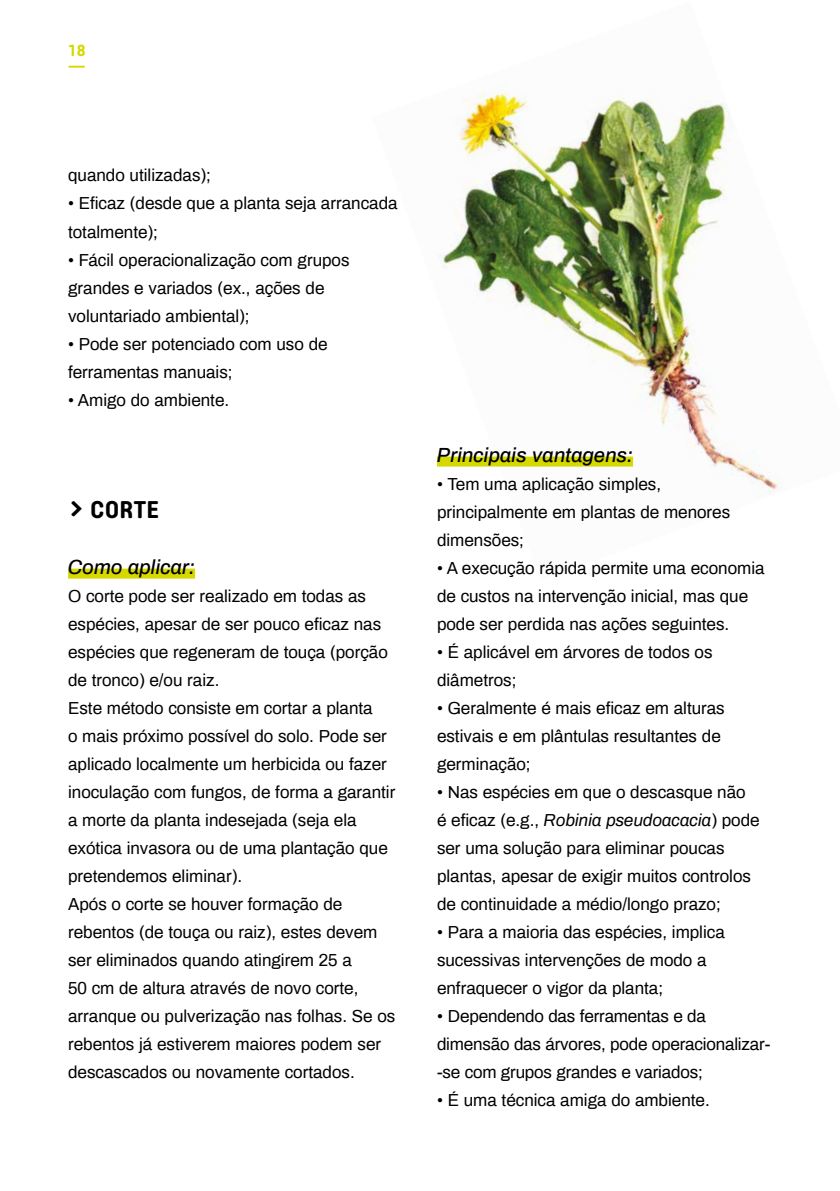
<style>
.page{position:relative;width:840px;height:1191px;background:#fff}
.page>*{position:absolute;margin:0;border:0;box-sizing:border-box;transform-origin:0 0}
.t1{font:700 24px "Core Mellow";color:#000}
.t2{font:italic 500 20px "Archivo";color:#000}
.t3{font:17px/28px "Archivo";color:#000}
.t4{font:700 16px/16px "Core Mellow";color:#d5d900}
.s1{font-size:28px}
.s2{font-style:italic}
</style>
<div class="page">
<img style="left:437px;top:84px;width:345px;height:410px">
<div style="left:437px;top:456px;width:195px;height:10px;background:#d5d900"></div>
<div style="left:68px;top:568px;width:127px;height:10px;background:#d5d900"></div>
<p class="t4" style="left:68px;top:41px;width:19px">18 —</p>
<p class="t3" style="left:68px;top:160px;width:144px">quando utilizadas);</p>
<p class="t3" style="left:68px;top:188px;width:331px">• Eficaz (desde que a planta seja arrancada totalmente);</p>
<p class="t3" style="left:68px;top:244px;width:283px">• Fácil operacionalização com grupos grandes e variados (ex., ações de voluntariado ambiental);</p>
<p class="t3" style="left:68px;top:328px;width:261px">• Pode ser potenciado com uso de ferramentas manuais;</p>
<p class="t3" style="left:68px;top:384px;width:162px">• Amigo do ambiente.</p>
<h1 class="t1" style="left:68px;top:491px;width:92px"><span class="s1">&gt;</span> CORTE</h1>
<p class="t2" style="left:68px;top:552px;width:128px">Como aplicar:</p>
<p class="t3" style="left:68px;top:580px;width:328px">O corte pode ser realizado em todas as espécies, apesar de ser pouco eficaz nas espécies que regeneram de touça (porção de tronco) e/ou raiz.<br>Este método consiste em cortar a planta<br>o mais próximo possível do solo. Pode ser aplicado localmente um herbicida ou fazer inoculação com fungos, de forma a garantir a morte da planta indesejada (seja ela exótica invasora ou de uma plantação que pretendemos eliminar).<br>Após o corte se houver formação de rebentos (de touça ou raiz), estes devem ser eliminados quando atingirem 25 a<br>50 cm de altura através de novo corte, arranque ou pulverização nas folhas. Se os rebentos já estiverem maiores podem ser descascados ou novamente cortados.</p>
<p class="t2" style="left:437px;top:440px;width:197px">Principais vantagens:</p>
<p class="t3" style="left:437px;top:468px;width:294px">• Tem uma aplicação simples, principalmente em plantas de menores dimensões;</p>
<p class="t3" style="left:437px;top:552px;width:329px">• A execução rápida permite uma economia de custos na intervenção inicial, mas que pode ser perdida nas ações seguintes.</p>
<p class="t3" style="left:437px;top:636px;width:277px">• É aplicável em árvores de todos os diâmetros;</p>
<p class="t3" style="left:437px;top:692px;width:289px">• Geralmente é mais eficaz em alturas estivais e em plântulas resultantes de germinação;</p>
<p class="t3" style="left:437px;top:776px;width:324px">• Nas espécies em que o descasque não<br>é eficaz (e.g., <span class="s2">Robinia pseudoacacia</span>) pode ser uma solução para eliminar poucas plantas, apesar de exigir muitos controlos de continuidade a médio/longo prazo;</p>
<p class="t3" style="left:437px;top:916px;width:289px">• Para a maioria das espécies, implica sucessivas intervenções de modo a enfraquecer o vigor da planta;</p>
<p class="t3" style="left:437px;top:1000px;width:334px">• Dependendo das ferramentas e da dimensão das árvores, pode operacionalizar--se com grupos grandes e variados;</p>
<p class="t3" style="left:437px;top:1084px;width:274px">• É uma técnica amiga do ambiente.</p>
</div>
